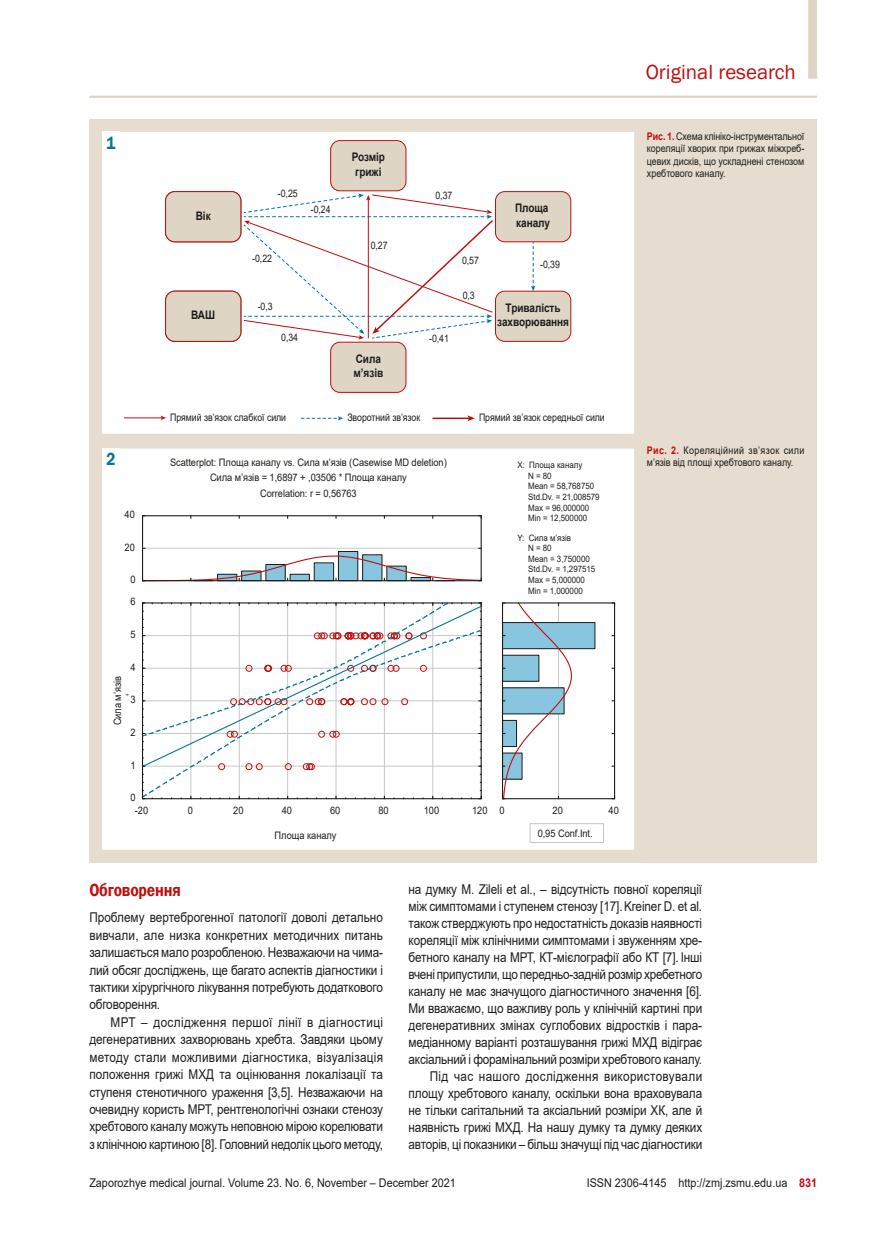
<style>
.page{position:relative;width:881px;height:1234px;background:#fff}
.page>*{position:absolute;margin:0;border:0;box-sizing:border-box;transform-origin:0 0}
.t1{font:21px "Franklin Gothic";color:#c00e0e}
.nazva{font:600 18px "Franklin Gothic";letter-spacing:-.01em;color:#c00e0e;scale:.87 1}
.резюме_назв{font:600 18px "Franklin Gothic";color:#007796;scale:.85 1}
.tecst{font:13.5px/17px "Arial";letter-spacing:-.015em;color:#1d1d1b;text-align:justify;scale:.87 1}
.tecst_1{font:13.5px/17.4px "Arial";letter-spacing:-.01em;color:#1d1d1b;text-align:justify;scale:.87 1}
.t2{font:12px "Arial";color:#1d1d1b;scale:.9 1}
.t3{font:700 11.85px/14.1px "Arial";letter-spacing:-.005em;color:#1d1d1b;scale:.85 1}
.примечание{font:10.5px/12.6px "Arial";color:#1d1d1b;text-align:justify;scale:.85 1}
.t4{font:10.35px/15.3px "Arial";letter-spacing:-.005em;color:#1d1d1b;text-align:center;scale:.9 1}
.t5{font:10.35px "Arial";letter-spacing:-.005em;color:#1d1d1b;scale:.85 1}
.t6{font:8.85px/10.6px "Arial";letter-spacing:-.005em;color:#1d1d1b;scale:.9 1}
.s1{font-weight:700;color:#c00e0e}
</style>
<div class="page">
<hr style="left:89px;top:96px;width:727px;height:2px;background:#dfd5c5">
<div style="left:89px;top:119px;width:727px;height:743px;background:#e6ddd0"></div>
<svg style="left:102px;top:131px;width:532px;height:303px;background:#f8f4f2"></svg>
<svg style="left:102px;top:448px;width:532px;height:402px;background:#f4f5f6"></svg>
<div style="left:102px;top:132px;width:18px;height:21px;background:#fff"></div>
<div style="left:102px;top:448px;width:18px;height:21px;background:#fff"></div>
<div style="left:807px;top:0;width:9px;height:79px;background:#dfd5c5"></div>
<p class="резюме_назв" style="left:106px;top:132px;width:12px">1</p>
<p class="резюме_назв" style="left:106px;top:448px;width:12px">2</p>
<p class="t4" style="left:124px;top:506px;width:13px">40</p>
<p class="t4" style="left:124px;top:539px;width:13px">20</p>
<p class="t4" style="left:130px;top:571px;width:7px">0</p>
<p class="t4" style="left:130px;top:594px;width:7px">6</p>
<p class="t4" style="left:130px;top:626px;width:7px">5</p>
<p class="t4" style="left:130px;top:659px;width:7px">4</p>
<p class="t4" style="left:110px;top:725px;width:56px;rotate:-90deg">Сила м’язів</p>
<p class="t4" style="left:132px;top:694px;width:3px;rotate:90deg">'</p>
<p class="t4" style="left:130px;top:691px;width:7px">3</p>
<p class="t4" style="left:130px;top:724px;width:7px">2</p>
<p class="t4" style="left:130px;top:757px;width:7px">1</p>
<p class="t4" style="left:130px;top:789px;width:7px">0</p>
<p class="t3" style="left:351px;top:150px;width:41px">Розмір грижі</p>
<p class="t3" style="left:196px;top:208px;width:19px">Вік</p>
<p class="t3" style="left:191px;top:308px;width:30px">ВАШ</p>
<p class="t5" style="left:278px;top:187px;width:25px">-0,25</p>
<p class="t5" style="left:435px;top:188px;width:21px">0,37</p>
<p class="t5" style="left:310px;top:202px;width:25px">-0,24</p>
<p class="t5" style="left:252px;top:251px;width:25px">-0,22</p>
<p class="t5" style="left:258px;top:299px;width:19px">-0,3</p>
<p class="t5" style="left:281px;top:330px;width:21px">0,34</p>
<p class="t5" style="left:370px;top:238px;width:21px">0,27</p>
<p class="t3" style="left:353px;top:352px;width:36px">Сила м’язів</p>
<p class="t5" style="left:429px;top:331px;width:25px">-0,41</p>
<p class="t5" style="left:462px;top:253px;width:21px">0,57</p>
<p class="t5" style="left:462px;top:288px;width:16px">0,3</p>
<p class="t3" style="left:515px;top:201px;width:43px">Площа каналу</p>
<p class="t5" style="left:540px;top:257px;width:25px">-0,39</p>
<p class="t3" style="left:497px;top:301px;width:86px;text-align:center">Тривалість захворювання</p>
<p class="t5" style="left:170px;top:410px;width:138px">Прямий зв’язок слабкої сили</p>
<p class="t5" style="left:479px;top:410px;width:149px">Прямий зв’язок середньої сили</p>
<p class="t5" style="left:347px;top:410px;width:87px">Зворотний зв’язок</p>
<p class="t4" style="left:170px;top:454px;width:309px">Scatterplot: Площа каналу vs. Сила м’язів (Casewise MD deletion)<br>Сила м’язів = 1,6897 + ,03506 * Площа каналу<br>Correlation: r = 0,56763</p>
<p class="t6" style="left:528px;top:459px;width:81px;text-indent:-11px">X: Площа каналу<br>N = 80<br>Mean = 58,768750<br>Std.Dv. = 21,008579<br>Max = 96,000000<br>Min = 12,500000</p>
<p class="t6" style="left:528px;top:532px;width:76px;text-indent:-11px">Y: Сила м’язів<br>N = 80<br>Mean = 3,750000<br>Std.Dv. = 1,297515<br>Max = 5,000000<br>Min = 1,000000</p>
<p class="t4" style="left:135px;top:802px;width:16px">-20</p>
<p class="t4" style="left:188px;top:802px;width:7px">0</p>
<p class="t4" style="left:233px;top:802px;width:13px">20</p>
<p class="t4" style="left:281px;top:802px;width:13px">40</p>
<p class="t4" style="left:330px;top:802px;width:13px">60</p>
<p class="t4" style="left:378px;top:802px;width:13px">80</p>
<p class="t4" style="left:423px;top:802px;width:19px">100</p>
<p class="t4" style="left:472px;top:802px;width:19px">120</p>
<p class="t4" style="left:274px;top:827px;width:70px">Площа каналу</p>
<p class="t4" style="left:499px;top:802px;width:7px">0</p>
<p class="t4" style="left:552px;top:802px;width:13px">20</p>
<p class="t4" style="left:608px;top:802px;width:13px">40</p>
<p class="t4" style="left:537px;top:825px;width:63px">0,95 Conf.Int.</p>
<h1 class="t1" style="left:645px;top:59px;width:152px">Original research</h1>
<p class="примечание" style="left:646px;top:129px;width:187px"><span class="s1">Рис. 1.</span> Схема клініко-інструментальної кореляції хворих при грижах міжхреб&shy;цевих дисків, що ускладнені стенозом хребтового каналу.</p>
<p class="примечание" style="left:646px;top:443px;width:187px"><span class="s1">Рис. 2.</span> Кореляційний зв’язок сили м’язів від площі хребтового каналу.</p>
<p class="nazva" style="left:89px;top:879px;width:107px">Обговорення</p>
<p class="tecst_1" style="left:89px;top:908px;width:339px">Проблему вертеброгенної патології доволі детально вивчали, але низка конкретних методичних питань залишається мало розробленою. Незважаючи на чима&shy;лий обсяг досліджень, ще багато аспектів діагностики і тактики хірургічного лікування потребують додаткового обговорення.</p>
<p class="tecst" style="left:89px;top:1013px;width:339px;line-height:17.4px;text-indent:21px">МРТ – дослідження першої лінії в діагностиці дегенеративних захворювань хребта. Завдяки цьому методу стали можливими діагностика, візуалізація положення грижі МХД та оцінювання локалізації та ступеня стенотичного ураження [3,5]. Незважаючи на очевидну користь МРТ, рентгенологічні ознаки стенозу хребтового каналу можуть неповною мірою корелювати з клінічною картиною [8]. Головний недолік цього методу,</p>
<p class="tecst" style="left:408px;top:880px;width:339px">на думку M. Zileli et al., – відсутність повної кореляції між симптомами і ступенем стенозу [17].Kreiner D. et al. також стверджують про недостатність доказів наявності кореляції між клінічними симптомами і звуженням хре&shy;бетного каналу на МРТ, КТ-мієлографії або КТ [7]. Інші вчені припустили, що передньо-задній розмір хребетного каналу не має значущого діагностичного значення [6].<br>Ми вважаємо, що важливу роль у клінічній картині при дегенеративних змінах суглобових відростків і пара&shy;медіанному варіанті розташування грижі МХД відіграє аксіальний і форамінальний розміри хребтового каналу.</p>
<p class="tecst" style="left:408px;top:1067px;width:339px;text-indent:21px">Під час нашого дослідження використовували площу хребтового каналу, оскільки вона враховувала не тільки сагітальний та аксіальний розміри ХК, але й наявність грижі МХД. На нашу думку та думку деяких авторів, ці показники – більш значущі під час діагностики</p>
<p class="t2" style="left:89px;top:1174px;width:408px">Zaporozhye medical journal. Volume 23. No. 6, November – December 2021</p>
<p class="t2" style="left:586px;top:1174px;width:257px">ISSN 2306-4145 http://zmj.zsmu.edu.ua <span class="s1">831</span></p>
</div>
